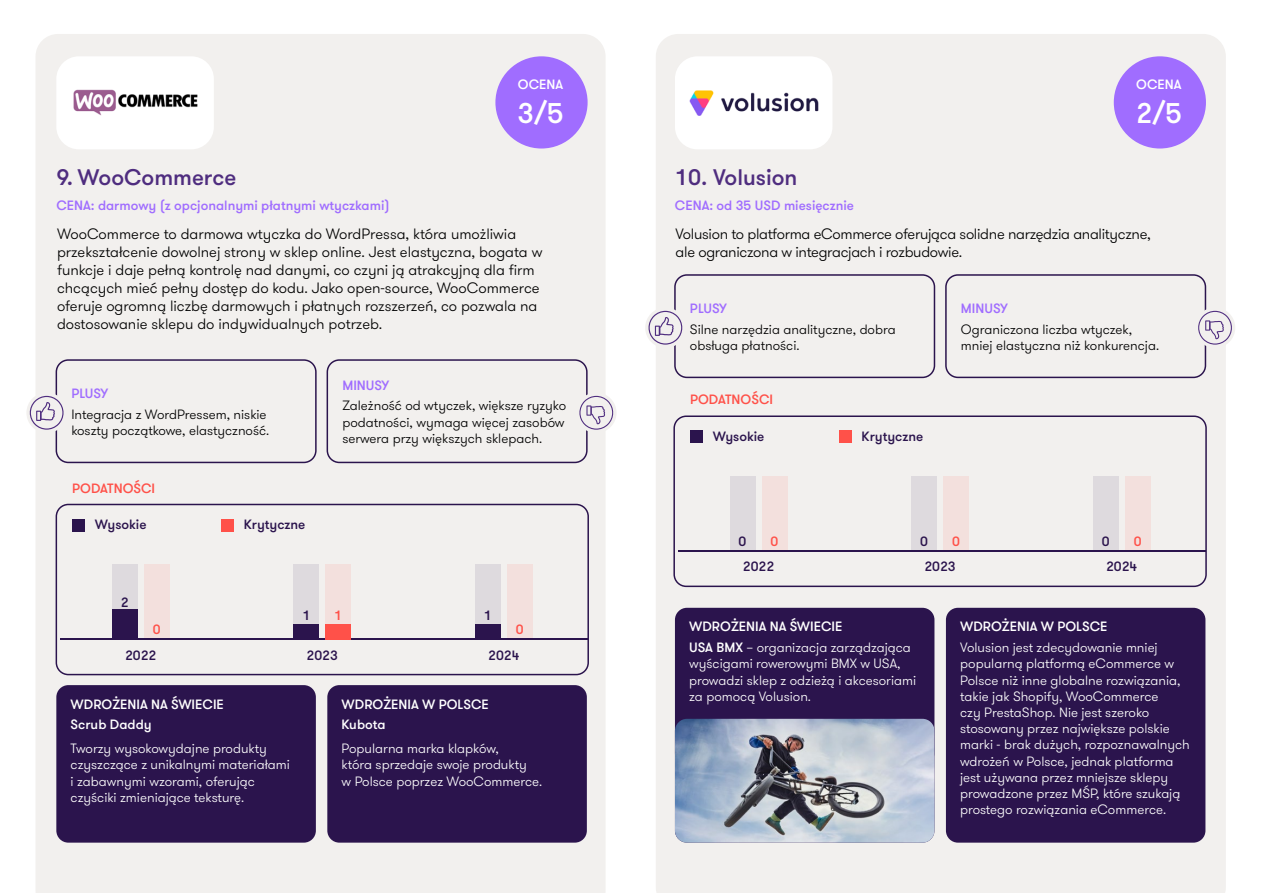
<style>
.page{position:relative;width:1263px;height:893px;background:#fff}
.page>*{position:absolute;margin:0;border:0;box-sizing:border-box;transform-origin:0 0}
.t1{font:500 28.5px "GT Walsheim Pro";color:#fff}
.t2{font:500 22.5px "GT Walsheim Pro";color:#4f2d7f}
.t3{font:300 15px/18px "GT Walsheim Pro";color:#000}
.t4{font:300 15px/18px "GT Walsheim Pro";letter-spacing:-.02em;color:#000}
.t5{font:300 13.5px/16.2px "GT Walsheim Pro";color:#fff}
.t6{font:300 13.5px/16.2px "GT Walsheim Pro";color:#000}
.t7{font:500 13.5px/20.7px "GT Walsheim Pro";color:#fff}
.t8{font:500 13.5px "GT Walsheim Pro";color:#a06dff}
.t9{font:500 13.5px "GT Walsheim Pro";color:#2b144d}
.t10{font:500 13.5px "GT Walsheim Pro";color:#ff5149}
.s1{font-weight:300}
</style>
<div class="page">
<div style="left:656px;top:34px;width:570px;height:859px;background:#f2f0ee"></div>
<div style="left:36px;top:34px;width:570px;height:859px;background:#f2f0ee"></div>
<div style="left:675px;top:608px;width:259px;height:157px;background:#2b144d;border-radius:12px"></div>
<div style="left:56px;top:685px;width:260px;height:158px;background:#2b144d;border-radius:12px"></div>
<div style="left:327px;top:685px;width:260px;height:158px;background:#2b144d;border-radius:12px"></div>
<div style="left:495px;top:56px;width:93px;height:93px;background:#a06dff;border-radius:50%"></div>
<div style="left:1114px;top:56px;width:92px;height:93px;background:#a06dff;border-radius:50%"></div>
<div style="left:26px;top:392px;width:41px;height:41px;background:#f2f0ee;border-radius:50%"></div>
<div style="left:30px;top:359px;width:287px;height:104px;background:#f2f0ee"></div>
<div style="left:576px;top:392px;width:40px;height:41px;background:#f2f0ee;border-radius:50%"></div>
<svg style="left:327px;top:359px;width:286px;height:104px;background:#eae8e8"></svg>
<div style="left:645px;top:307px;width:41px;height:41px;background:#f2f0ee;border-radius:50%"></div>
<svg style="left:648px;top:274px;width:287px;height:104px;background:#ece9e9"></svg>
<div style="left:1195px;top:307px;width:40px;height:41px;background:#f2f0ee;border-radius:50%"></div>
<svg style="left:945px;top:274px;width:287px;height:104px;background:#e8e5e6"></svg>
<div style="left:675px;top:56px;width:157px;height:93px;background:#fff;border-radius:22px"></div>
<img style="left:689px;top:90px;width:130px;height:26px">
<div style="left:56px;top:56px;width:158px;height:93px;background:#fff;border-radius:22px"></div>
<img style="left:73px;top:89px;width:125px;height:27px">
<div style="left:56px;top:504px;width:533px;height:171px;background:#f2f0ee"></div>
<div style="left:475px;top:565px;width:26px;height:75px;background:#dedade"></div>
<div style="left:507px;top:565px;width:25px;height:75px;background:#f3e0dd"></div>
<div style="left:294px;top:565px;width:25px;height:75px;background:#dedade"></div>
<div style="left:325px;top:565px;width:26px;height:75px;background:#f3e0dd"></div>
<div style="left:112px;top:565px;width:25px;height:75px;background:#dedade"></div>
<div style="left:144px;top:565px;width:25px;height:75px;background:#f3e0dd"></div>
<svg style="left:72px;top:519px;width:12px;height:12px"></svg>
<div style="left:221px;top:519px;width:12px;height:12px;background:#ff5149"></div>
<hr style="left:61px;top:638px;width:527px;height:2px;background:#2b144d">
<svg style="left:112px;top:610px;width:25px;height:28px"></svg>
<svg style="left:294px;top:625px;width:25px;height:13px"></svg>
<div style="left:325px;top:625px;width:26px;height:15px;background:#ff5149"></div>
<svg style="left:475px;top:625px;width:26px;height:13px"></svg>
<div style="left:946px;top:608px;width:259px;height:235px;background:#2b144d;border-radius:12px"></div>
<div style="left:673px;top:415px;width:534px;height:172px;background:#f2f0ee"></div>
<div style="left:1093px;top:476px;width:25px;height:75px;background:#dedade"></div>
<div style="left:1125px;top:476px;width:25px;height:75px;background:#f3e0dd"></div>
<div style="left:911px;top:476px;width:26px;height:75px;background:#dedade"></div>
<div style="left:943px;top:476px;width:26px;height:75px;background:#f3e0dd"></div>
<div style="left:730px;top:476px;width:25px;height:75px;background:#dedade"></div>
<div style="left:762px;top:476px;width:25px;height:75px;background:#f3e0dd"></div>
<hr style="left:678px;top:550px;width:528px;height:1px;background:#2b144d">
<svg style="left:690px;top:431px;width:12px;height:12px"></svg>
<div style="left:839px;top:431px;width:12px;height:12px;background:#ff5149"></div>
<img style="left:675px;top:719px;width:259px;height:124px">
<h2 class="t2" style="left:56px;top:163px;width:181px">9. WooCommerce</h2>
<p class="t8" style="left:56px;top:197px;width:335px">CENA: darmowy (z opcjonalnymi płatnymi wtyczkami)</p>
<p class="t7" style="left:518px;top:74px;width:47px">OCENA</p>
<h1 class="t1" style="left:518px;top:95px;width:47px">3/5</h1>
<p class="t3" style="left:57px;top:226px;width:487px">WooCommerce to darmowa wtyczka do WordPressa, która umożliwia przekształcenie dowolnej strony w sklep online. Jest elastyczna, bogata w funkcje i daje pełną kontrolę nad danymi, co czyni ją atrakcyjną dla firm chcących mieć pełny dostęp do kodu. Jako open-source, WooCommerce oferuje ogromną liczbę darmowych i płatnych rozszerzeń, co pozwala na dostosowanie sklepu do indywidualnych potrzeb.</p>
<p class="t8" style="left:71px;top:385px;width:39px">PLUSY</p>
<p class="t6" style="left:71px;top:406px;width:199px">Integracja z WordPressem, niskie koszty początkowe, elastyczność.</p>
<p class="t10" style="left:72px;top:480px;width:84px">PODATNOŚCI</p>
<p class="t9" style="left:95px;top:516px;width:53px">Wysokie</p>
<p class="t9" style="left:244px;top:516px;width:63px">Krytyczne</p>
<p class="t9" style="left:121px;top:593px;width:9px">2</p>
<p class="t8" style="left:342px;top:377px;width:49px">MINUSY</p>
<p class="t6" style="left:342px;top:398px;width:225px;text-align:justify">Zależność od wtyczek, większe ryzyko podatności, wymaga więcej zasobów serwera przy większych sklepach.</p>
<h2 class="t2" style="left:675px;top:163px;width:124px">10. Volusion</h2>
<p class="t8" style="left:675px;top:197px;width:181px">CENA: od 35 USD miesięcznie</p>
<p class="t7" style="left:1136px;top:74px;width:47px">OCENA</p>
<h1 class="t1" style="left:1136px;top:95px;width:47px">2/5</h1>
<p class="t4" style="left:676px;top:226px;width:477px">Volusion to platforma eCommerce oferująca solidne narzędzia analityczne, ale ograniczona w integracjach i rozbudowie.</p>
<p class="t8" style="left:690px;top:300px;width:39px">PLUSY</p>
<p class="t6" style="left:690px;top:321px;width:207px">Silne narzędzia analityczne, dobra obsługa płatności.</p>
<p class="t10" style="left:690px;top:391px;width:84px">PODATNOŚCI</p>
<p class="t9" style="left:713px;top:428px;width:53px">Wysokie</p>
<p class="t9" style="left:862px;top:428px;width:63px">Krytyczne</p>
<p class="t8" style="left:961px;top:300px;width:49px">MINUSY</p>
<p class="t6" style="left:961px;top:321px;width:200px">Ograniczona liczba wtyczek, mniej elastyczna niż konkurencja.</p>
<p class="t9" style="left:739px;top:533px;width:9px">0</p>
<p class="t10" style="left:771px;top:533px;width:9px">0</p>
<p class="t9" style="left:920px;top:533px;width:9px">0</p>
<p class="t10" style="left:952px;top:533px;width:9px">0</p>
<p class="t9" style="left:1102px;top:533px;width:9px">0</p>
<p class="t10" style="left:1134px;top:533px;width:9px">0</p>
<p class="t9" style="left:743px;top:558px;width:33px">2022</p>
<p class="t9" style="left:924px;top:558px;width:33px">2023</p>
<p class="t9" style="left:1106px;top:558px;width:33px">2024</p>
<p class="t9" style="left:302px;top:607px;width:9px">1</p>
<p class="t10" style="left:334px;top:607px;width:9px">1</p>
<p class="t9" style="left:484px;top:607px;width:9px">1</p>
<p class="t7" style="left:689px;top:617px;width:223px">WDROŻENIA NA ŚWIECIE<br>USA BMX <span class="s1">– organizacja zarządzająca</span></p>
<p class="t5" style="left:689px;top:656px;width:229px">wyścigami rowerowymi BMX w USA, prowadzi sklep z odzieżą i akcesoriami za pomocą Volusion.</p>
<p class="t10" style="left:516px;top:621px;width:9px">0</p>
<p class="t7" style="left:960px;top:617px;width:149px">WDROŻENIA W POLSCE</p>
<p class="t5" style="left:960px;top:640px;width:231px">Volusion jest zdecydowanie mniej popularną platformą eCommerce w Polsce niż inne globalne rozwiązania, takie jak Shopify, WooCommerce<br>czy PrestaShop. Nie jest szeroko stosowany przez największe polskie marki - brak dużych, rozpoznawalnych wdrożeń w Polsce, jednak platforma jest używana przez mniejsze sklepy prowadzone przez MŚP, które szukają prostego rozwiązania eCommerce.</p>
<p class="t10" style="left:153px;top:621px;width:9px">0</p>
<p class="t9" style="left:125px;top:646px;width:33px">2022</p>
<p class="t9" style="left:307px;top:646px;width:33px">2023</p>
<p class="t9" style="left:488px;top:646px;width:33px">2024</p>
<p class="t7" style="left:71px;top:694px;width:155px">WDROŻENIA NA ŚWIECIE<br>Scrub Daddy</p>
<p class="t5" style="left:71px;top:741px;width:221px">Tworzy wysokowydajne produkty czyszczące z unikalnymi materiałami i zabawnymi wzorami, oferując czyściki zmieniające teksturę.</p>
<p class="t7" style="left:342px;top:694px;width:149px">WDROŻENIA W POLSCE<br>Kubota</p>
<p class="t5" style="left:342px;top:741px;width:202px">Popularna marka klapków,<br>która sprzedaje swoje produkty<br>w Polsce poprzez WooCommerce.</p>
</div>
